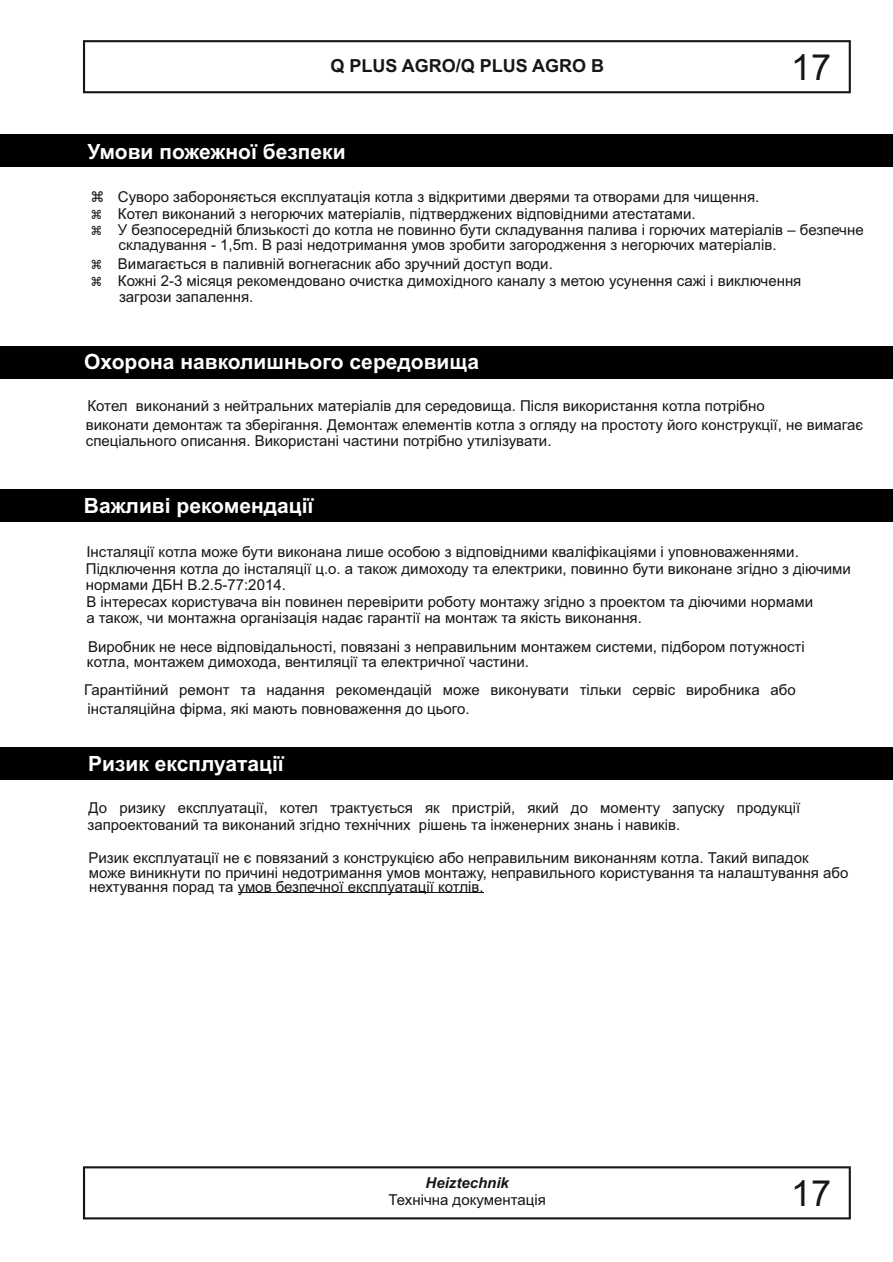
<style>
.page{position:relative;width:893px;height:1262px;background:#fff}
.page>*{position:absolute;margin:0;border:0;box-sizing:border-box;transform-origin:0 0}
.t1{font:36px "Arial";color:#151616}
.t2{font:700 21px "Arial";color:#fff}
.t3{font:700 18px "Arial";color:#151616}
.t4{font:15px/16.5px "Arial";color:#151616}
.t5{font:italic 700 15px "Arial";color:#151616}
</style>
<div class="page">
<div style="left:0;top:346px;width:893px;height:32px;background:#000"></div>
<div style="left:0;top:135px;width:893px;height:32px;background:#000"></div>
<div style="left:0;top:490px;width:893px;height:32px;background:#000"></div>
<div style="left:0;top:747px;width:893px;height:33px;background:#000"></div>
<hr style="left:238px;top:892px;width:245px;height:1px;background:#151616">
<svg style="left:83px;top:1166px;width:767px;height:53px"></svg>
<svg style="left:83px;top:40px;width:767px;height:53px"></svg>
<p class="t3" style="left:330px;top:59px;width:275px">Q PLUS AGRO/Q PLUS AGRO B</p>
<h1 class="t1" style="left:791px;top:53px;width:42px">17</h1>
<h2 class="t2" style="left:88px;top:144px;width:260px">Умови пожежної безпеки</h2>
<p class="t4" style="left:118px;top:190px;width:747px">Суворо забороняється експлуатація котла з відкритими дверями та отворами для чищення.<br>Котел виконаний з негорючих матеріалів, підтверджених відповідними атестатами.<br>У безпосередній близькості до котла не повинно бути складування палива і горючих матеріалів – безпечне</p>
<p class="t4" style="left:118px;top:237px;width:660px;line-height:18.5px">складування - 1,5m. В разі недотримання умов зробити загородження з негорючих матеріалів.<br>Вимагається в паливній вогнегасник або зручний доступ води.</p>
<p class="t4" style="left:118px;top:274px;width:685px">Кожні 2-3 місяця рекомендовано очистка димохідного каналу з метою усунення сажі і виключення загрози запалення.</p>
<h2 class="t2" style="left:84px;top:354px;width:396px">Охорона навколишнього середовища</h2>
<p class="t4" style="left:86px;top:397px;width:778px;line-height:19px">Котел виконаний з нейтральних матеріалів для середовища. Після використання котла потрібно<br>виконати демонтаж та зберігання. Демонтаж елементів котла з огляду на простоту його конструкції, не вимагає</p>
<p class="t4" style="left:86px;top:434px;width:467px">спеціального описання. Використані частини потрібно утилізувати.</p>
<h2 class="t2" style="left:84px;top:497px;width:231px">Важливі рекомендації</h2>
<p class="t4" style="left:86px;top:545px;width:766px">Інсталяції котла може бути виконана лише особою з відповідними кваліфікаціями і уповноваженнями.<br>Підключення котла до інсталяції ц.о. а також димоходу та електрики, повинно бути виконане згідно з діючими нормами ДБН В.2.5-77:2014.<br>В інтересах користувача він повинен перевірити роботу монтажу згідно з проектом та діючими нормами<br>а також, чи монтажна організація надає гарантії на монтаж та якість виконання.</p>
<p class="t4" style="left:87px;top:641px;width:719px;line-height:14.1px">Виробник не несе відповідальності, повязані з неправильним монтажем системи, підбором потужності котла, монтажем димохода, вентиляції та електричної частини.</p>
<p class="t4" style="left:84px;top:682px;width:713px;line-height:18.6px">Гарантійний ремонт та надання рекомендацій може виконувати тільки сервіс виробника або інсталяційна фірма, які мають повноваження до цього.</p>
<h2 class="t2" style="left:88px;top:755px;width:197px">Ризик експлуатації</h2>
<p class="t4" style="left:87px;top:800px;width:714px;line-height:17.2px">До ризику експлуатації, котел трактується як пристрій, який до моменту запуску продукції запроектований та виконаний згідно технічних рішень та інженерних знань і навиків.</p>
<p class="t4" style="left:89px;top:851px;width:761px;line-height:14.5px">Ризик експлуатації не є повязаний з конструкцією або неправильним виконанням котла. Такий випадок може виникнути по причині недотримання умов монтажу, неправильного користування та налаштування або нехтування порад та умов безпечної експлуатації котлів.</p>
<p class="t5" style="left:425px;top:1177px;width:85px">Heiztechnik</p>
<p class="t4" style="left:388px;top:1192px;width:159px">Технічна документація</p>
<h1 class="t1" style="left:791px;top:1179px;width:42px">17</h1>
</div>
